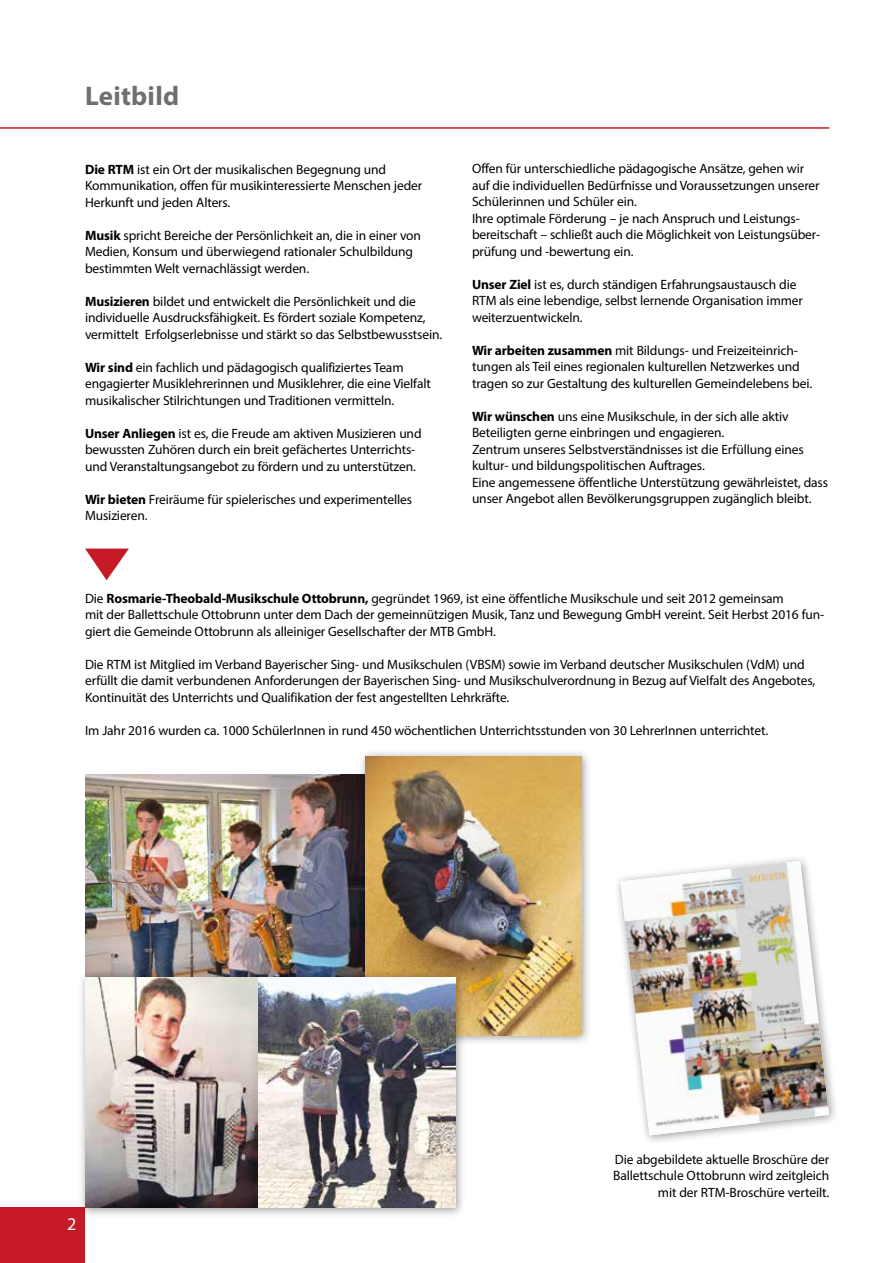
<style>
.page{position:relative;width:893px;height:1263px;background:#fff}
.page>*{position:absolute;margin:0;border:0;box-sizing:border-box;transform-origin:0 0}
.t1{font:700 27px "Myriad Pro";letter-spacing:.01em;color:#706f6f}
.t2{font:18px "Myriad Pro";color:#fff}
.t3{font:13.5px/16.5px "Myriad Pro";letter-spacing:-.01em;color:#000}
.s1{font-weight:700}
</style>
<div class="page">
<div style="left:0;top:1208px;width:85px;height:55px;background:#c61a27"></div>
<hr style="left:0;top:127px;width:829px;height:2px;background:#c61a27">
<img style="left:85px;top:774px;width:273px;height:196px">
<svg style="left:85px;top:549px;width:44px;height:31px"></svg>
<div style="left:613px;top:854px;width:226px;height:291px;background:#000;opacity:.4"></div>
<img style="left:620px;top:861px;width:209px;height:274px">
<div style="left:358px;top:749px;width:234px;height:297px;background:#000;opacity:.4"></div>
<img style="left:366px;top:756px;width:215px;height:280px">
<div style="left:78px;top:970px;width:388px;height:248px;background:#000;opacity:.4"></div>
<img style="left:85px;top:977px;width:371px;height:231px">
<h1 class="t1" style="left:85px;top:79px;width:96px">Leitbild</h1>
<p class="t3" style="left:85px;top:161px;width:339px"><span class="s1">Die RTM</span> ist ein Ort der musikalischen Begegnung und<br>Kommunikation, offen für musikinteressierte Menschen jeder<br>Herkunft und jeden Alters.</p>
<p class="t3" style="left:85px;top:227px;width:338px"><span class="s1">Musik</span> spricht Bereiche der Persönlichkeit an, die in einer von<br>Medien, Konsum und überwiegend rationaler Schulbildung bestimmten Welt vernachlässigt werden.</p>
<p class="t3" style="left:85px;top:292px;width:359px"><span class="s1">Musizieren</span> bildet und entwickelt die Persönlichkeit und die individuelle Ausdrucksfähigkeit. Es fördert soziale Kompetenz, vermittelt Erfolgserlebnisse und stärkt so das Selbstbewusstsein.</p>
<p class="t3" style="left:85px;top:358px;width:347px"><span class="s1">Wir sind</span> ein fachlich und pädagogisch qualifiziertes Team engagierter Musiklehrerinnen und Musiklehrer, die eine Vielfalt musikalischer Stilrichtungen und Traditionen vermitteln.</p>
<p class="t3" style="left:85px;top:424px;width:338px"><span class="s1">Unser Anliegen</span> ist es, die Freude am aktiven Musizieren und bewussten Zuhören durch ein breit gefächertes Unterrichts&shy;und Veranstaltungsangebot zu fördern und zu unterstützen.</p>
<p class="t3" style="left:85px;top:490px;width:329px"><span class="s1">Wir bieten</span> Freiräume für spielerisches und experimentelles<br>Musizieren.</p>
<p class="t3" style="left:472px;top:160px;width:350px">Offen für unterschiedliche pädagogische Ansätze, gehen wir auf die individuellen Bedürfnisse und Voraussetzungen unserer Schülerinnen und Schüler ein.<br>Ihre optimale Förderung – je nach Anspruch und Leistungs&shy;bereitschaft – schließt auch die Möglichkeit von Leistungsüber&shy;prüfung und -bewertung ein.</p>
<p class="t3" style="left:472px;top:276px;width:332px"><span class="s1">Unser Ziel</span> ist es, durch ständigen Erfahrungsaustausch die<br>RTM als eine lebendige, selbst lernende Organisation immer weiterzuentwickeln.</p>
<p class="t3" style="left:472px;top:342px;width:342px"><span class="s1">Wir arbeiten zusammen</span> mit Bildungs- und Freizeiteinrich&shy;tungen als Teil eines regionalen kulturellen Netzwerkes und tragen so zur Gestaltung des kulturellen Gemeindelebens bei.</p>
<p class="t3" style="left:472px;top:408px;width:358px"><span class="s1">Wir wünschen</span> uns eine Musikschule, in der sich alle aktiv Beteiligten gerne einbringen und engagieren.<br>Zentrum unseres Selbstverständnisses ist die Erfüllung eines kultur- und bildungspolitischen Auftrages.<br>Eine angemessene öffentliche Unterstützung gewährleistet, dass unser Angebot allen Bevölkerungsgruppen zugänglich bleibt.</p>
<p class="t3" style="left:85px;top:590px;width:741px">Die <span class="s1">Rosmarie-Theobald-Musikschule Ottobrunn,</span> gegründet 1969, ist eine öffentliche Musikschule und seit 2012 gemeinsam<br>mit der Ballettschule Ottobrunn unter dem Dach der gemeinnützigen Musik, Tanz und Bewegung GmbH vereint. Seit Herbst 2016 fun&shy;giert die Gemeinde Ottobrunn als alleiniger Gesellschafter der MTB GmbH.</p>
<p class="t3" style="left:85px;top:656px;width:732px">Die RTM ist Mitglied im Verband Bayerischer Sing- und Musikschulen (VBSM) sowie im Verband deutscher Musikschulen (VdM) und erfüllt die damit verbundenen Anforderungen der Bayerischen Sing- und Musikschulverordnung in Bezug auf Vielfalt des Angebotes,<br>Kontinuität des Unterrichts und Qualifikation der fest angestellten Lehrkräfte.</p>
<p class="t3" style="left:85px;top:721px;width:685px">Im Jahr 2016 wurden ca. 1000 SchülerInnen in rund 450 wöchentlichen Unterrichtsstunden von 30 LehrerInnen unterrichtet.</p>
<h2 class="t2" style="left:67px;top:1212px;width:11px">2</h2>
<p class="t3" style="left:613px;top:1151px;width:217px;text-align:right">Die abgebildete aktuelle Broschüre der<br>Ballettschule Ottobrunn wird zeitgleich mit der RTM-Broschüre verteilt.</p>
</div>
